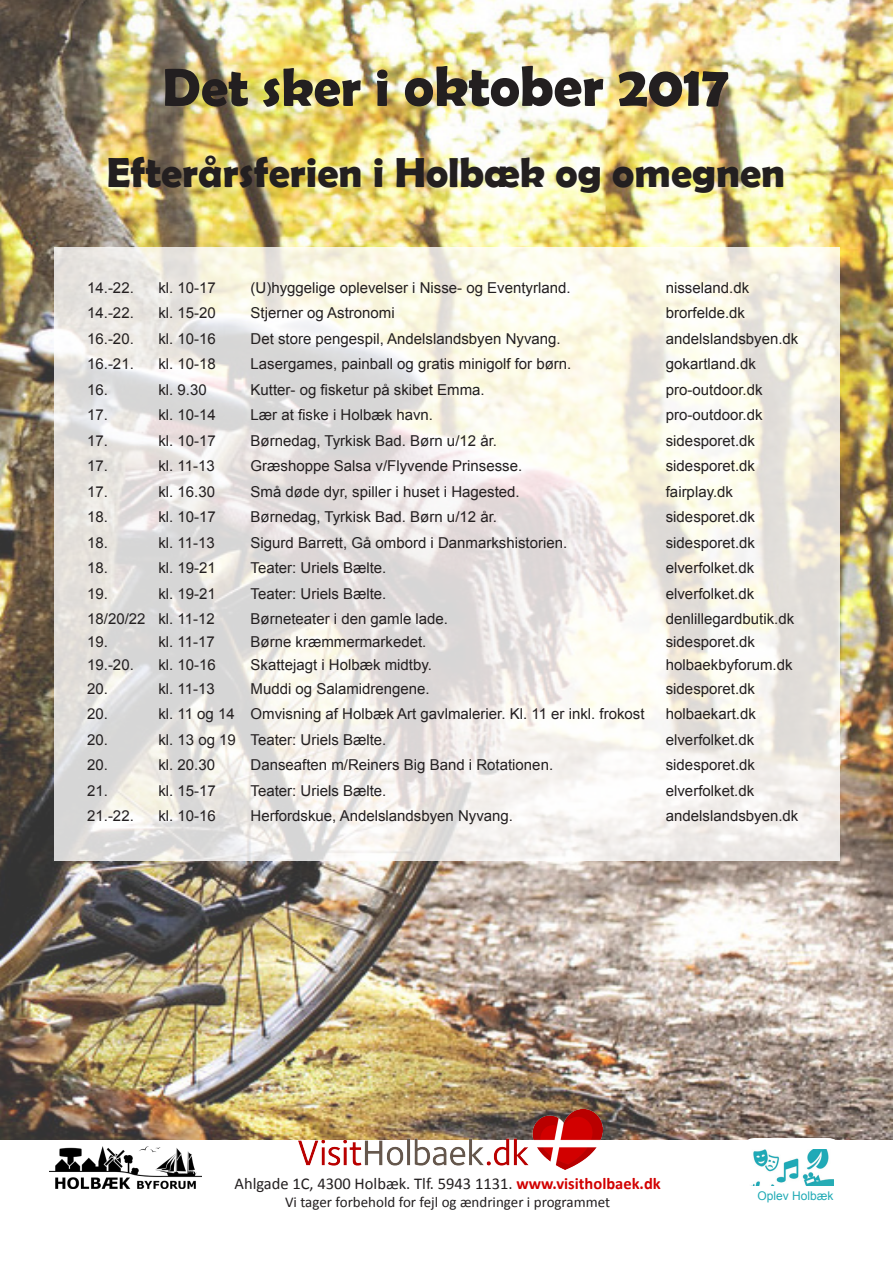
<style>
.page{position:relative;width:893px;height:1263px;background:#fff}
.page>*{position:absolute;margin:0;border:0;box-sizing:border-box;transform-origin:0 0}
.t1{font:700 57px "Berlin Sans FB Demi";color:#231f20}
.t2{font:700 42px "Berlin Sans FB Demi";color:#231f20}
.t3{font:16.5px "Calibri";color:#231f20}
.t4{font:15px "Arial";color:#231f20}
.t5{font:15px "Calibri";color:#231f20}
.t6{font:12px "Arial";color:#20aab5}
.s1{font-size:54px}
.s2{font-weight:700;color:#d20000}
</style>
<div class="page">
<img style="left:0;top:0;width:893px;height:1140px">
<svg style="left:55px;top:247px;width:785px;height:613px"></svg>
<img style="left:50px;top:1146px;width:151px;height:42px">
<div style="left:741px;top:1138px;width:100px;height:84px;background:#fff;border-radius:13px"></div>
<img style="left:751px;top:1150px;width:82px;height:36px">
<img style="left:298px;top:1110px;width:304px;height:59px">
<p class="t1" style="left:163px;top:53px;width:568px"><span class="s1">Det sker i</span> oktober 2017</p>
<p class="t2" style="left:107px;top:148px;width:680px">Efterårsferien i Holbæk og omegnen</p>
<p class="t4" style="left:87px;top:278px;width:48px">14.-22.</p>
<p class="t4" style="left:158px;top:278px;width:59px">kl. 10-17</p>
<p class="t4" style="left:250px;top:278px;width:322px">(U)hyggelige oplevelser i Nisse- og Eventyrland.</p>
<p class="t4" style="left:666px;top:278px;width:85px">nisseland.dk</p>
<p class="t4" style="left:87px;top:303px;width:48px">14.-22.</p>
<p class="t4" style="left:158px;top:303px;width:59px">kl. 15-20</p>
<p class="t4" style="left:250px;top:303px;width:146px">Stjerner og Astronomi</p>
<p class="t4" style="left:666px;top:303px;width:81px">brorfelde.dk</p>
<p class="t4" style="left:87px;top:329px;width:48px">16.-20.</p>
<p class="t4" style="left:158px;top:329px;width:59px">kl. 10-16</p>
<p class="t4" style="left:250px;top:329px;width:312px">Det store pengespil, Andelslandsbyen Nyvang.</p>
<p class="t4" style="left:666px;top:329px;width:134px">andelslandsbyen.dk</p>
<p class="t4" style="left:87px;top:354px;width:48px">16.-21.</p>
<p class="t4" style="left:158px;top:354px;width:59px">kl. 10-18</p>
<p class="t4" style="left:250px;top:354px;width:322px">Lasergames, painball og gratis minigolf for børn.</p>
<p class="t4" style="left:666px;top:354px;width:92px">gokartland.dk</p>
<p class="t4" style="left:87px;top:379px;width:22px">16.</p>
<p class="t4" style="left:158px;top:379px;width:50px">kl. 9.30</p>
<p class="t4" style="left:250px;top:379px;width:236px">Kutter- og fisketur på skibet Emma.</p>
<p class="t4" style="left:666px;top:379px;width:98px">pro-outdoor.dk</p>
<p class="t4" style="left:87px;top:405px;width:22px">17.</p>
<p class="t4" style="left:158px;top:405px;width:59px">kl. 10-14</p>
<p class="t4" style="left:250px;top:405px;width:184px">Lær at fiske i Holbæk havn.</p>
<p class="t4" style="left:666px;top:405px;width:98px">pro-outdoor.dk</p>
<p class="t4" style="left:87px;top:430px;width:22px">17.</p>
<p class="t4" style="left:158px;top:430px;width:59px">kl. 10-17</p>
<p class="t4" style="left:250px;top:430px;width:248px">Børnedag, Tyrkisk Bad. Børn u/12 år.</p>
<p class="t4" style="left:666px;top:430px;width:91px">sidesporet.dk</p>
<p class="t4" style="left:87px;top:456px;width:22px">17.</p>
<p class="t4" style="left:158px;top:456px;width:58px">kl. 11-13</p>
<p class="t4" style="left:250px;top:456px;width:273px">Græshoppe Salsa v/Flyvende Prinsesse.</p>
<p class="t4" style="left:666px;top:456px;width:91px">sidesporet.dk</p>
<p class="t4" style="left:87px;top:481px;width:22px">17.</p>
<p class="t4" style="left:158px;top:481px;width:58px">kl. 16.30</p>
<p class="t4" style="left:250px;top:481px;width:271px">Små døde dyr, spiller i huset i Hagested.</p>
<p class="t4" style="left:666px;top:481px;width:69px">fairplay.dk</p>
<p class="t4" style="left:87px;top:507px;width:22px">18.</p>
<p class="t4" style="left:158px;top:507px;width:59px">kl. 10-17</p>
<p class="t4" style="left:250px;top:507px;width:248px">Børnedag, Tyrkisk Bad. Børn u/12 år.</p>
<p class="t4" style="left:666px;top:507px;width:91px">sidesporet.dk</p>
<p class="t4" style="left:87px;top:532px;width:22px">18.</p>
<p class="t4" style="left:158px;top:532px;width:58px">kl. 11-13</p>
<p class="t4" style="left:250px;top:532px;width:318px">Sigurd Barrett, Gå ombord i Danmarkshistorien.</p>
<p class="t4" style="left:666px;top:532px;width:91px">sidesporet.dk</p>
<p class="t4" style="left:87px;top:558px;width:22px">18.</p>
<p class="t4" style="left:158px;top:558px;width:59px">kl. 19-21</p>
<p class="t4" style="left:250px;top:558px;width:137px">Teater: Uriels Bælte.</p>
<p class="t4" style="left:666px;top:558px;width:90px">elverfolket.dk</p>
<p class="t4" style="left:87px;top:583px;width:22px">19.</p>
<p class="t4" style="left:158px;top:583px;width:59px">kl. 19-21</p>
<p class="t4" style="left:250px;top:583px;width:137px">Teater: Uriels Bælte.</p>
<p class="t4" style="left:666px;top:583px;width:90px">elverfolket.dk</p>
<p class="t4" style="left:87px;top:609px;width:60px">18/20/22</p>
<p class="t4" style="left:158px;top:609px;width:58px">kl. 11-12</p>
<p class="t4" style="left:250px;top:609px;width:199px">Børneteater i den gamle lade.</p>
<p class="t4" style="left:666px;top:609px;width:130px">denlillegardbutik.dk</p>
<p class="t4" style="left:87px;top:632px;width:22px">19.</p>
<p class="t4" style="left:158px;top:632px;width:58px">kl. 11-17</p>
<p class="t4" style="left:250px;top:632px;width:177px">Børne kræmmermarkedet.</p>
<p class="t4" style="left:666px;top:632px;width:91px">sidesporet.dk</p>
<p class="t4" style="left:87px;top:655px;width:48px">19.-20.</p>
<p class="t4" style="left:158px;top:655px;width:59px">kl. 10-16</p>
<p class="t4" style="left:250px;top:655px;width:183px">Skattejagt i Holbæk midtby.</p>
<p class="t4" style="left:666px;top:655px;width:128px">holbaekbyforum.dk</p>
<p class="t4" style="left:87px;top:678px;width:22px">20.</p>
<p class="t4" style="left:158px;top:678px;width:58px">kl. 11-13</p>
<p class="t4" style="left:250px;top:678px;width:181px">Muddi og Salamidrengene.</p>
<p class="t4" style="left:666px;top:678px;width:91px">sidesporet.dk</p>
<p class="t4" style="left:87px;top:704px;width:22px">20.</p>
<p class="t4" style="left:158px;top:704px;width:78px">kl. 11 og 14</p>
<p class="t4" style="left:250px;top:704px;width:396px">Omvisning af Holbæk Art gavlmalerier. Kl. 11 er inkl. frokost</p>
<p class="t4" style="left:666px;top:704px;width:92px">holbaekart.dk</p>
<p class="t4" style="left:87px;top:729px;width:22px">20.</p>
<p class="t4" style="left:158px;top:729px;width:79px">kl. 13 og 19</p>
<p class="t4" style="left:250px;top:729px;width:137px">Teater: Uriels Bælte.</p>
<p class="t4" style="left:666px;top:729px;width:90px">elverfolket.dk</p>
<p class="t4" style="left:87px;top:755px;width:22px">20.</p>
<p class="t4" style="left:158px;top:755px;width:58px">kl. 20.30</p>
<p class="t4" style="left:250px;top:755px;width:304px">Danseaften m/Reiners Big Band i Rotationen.</p>
<p class="t4" style="left:666px;top:755px;width:91px">sidesporet.dk</p>
<p class="t4" style="left:87px;top:780px;width:22px">21.</p>
<p class="t4" style="left:158px;top:780px;width:59px">kl. 15-17</p>
<p class="t4" style="left:250px;top:780px;width:137px">Teater: Uriels Bælte.</p>
<p class="t4" style="left:666px;top:780px;width:90px">elverfolket.dk</p>
<p class="t4" style="left:87px;top:806px;width:48px">21.-22.</p>
<p class="t4" style="left:158px;top:806px;width:59px">kl. 10-16</p>
<p class="t4" style="left:250px;top:806px;width:264px">Herfordskue, Andelslandsbyen Nyvang.</p>
<p class="t4" style="left:666px;top:806px;width:134px">andelslandsbyen.dk</p>
<p class="t3" style="left:234px;top:1173px;width:428px">Ahlgade 1C, 4300 Holbæk. Tlf. 5943 1131. <span class="s2">www.visitholbaek.dk</span></p>
<p class="t5" style="left:285px;top:1193px;width:326px">Vi tager forbehold for fejl og ændringer i programmet</p>
<p class="t6" style="left:757px;top:1188px;width:78px">Oplev Holbæk</p>
</div>
